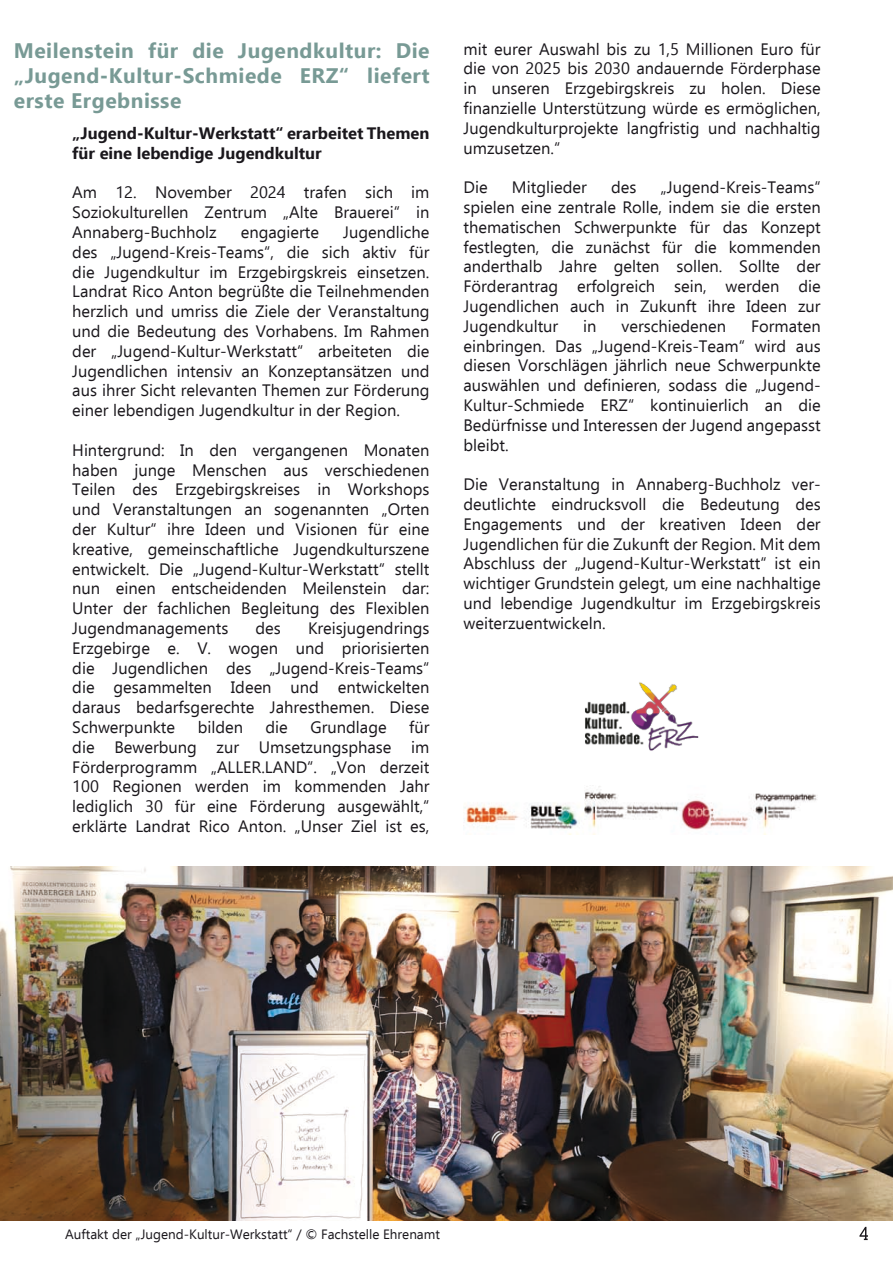
<style>
.page{position:relative;width:893px;height:1263px;background:#fff}
.page>*{position:absolute;margin:0;border:0;box-sizing:border-box;transform-origin:0 0}
.t1{font:700 21px/25.2px "Ebrima";letter-spacing:.025em;color:#789a95;text-align:justify}
.t2{font:16.5px/19.8px "Ebrima";color:#1a171c;text-align:justify}
.t3{font:700 16.5px/19.8px "Ebrima";color:#1a171c}
.t4{font:13.5px "Ebrima";color:#1a171c}
</style>
<div class="page">
<img style="left:0;top:867px;width:893px;height:353px">
<img style="left:463px;top:786px;width:354px;height:48px">
<img style="left:585px;top:682px;width:114px;height:69px">
<svg style="left:859px;top:1227px;width:9px;height:13px"></svg>
<p class="t1" style="left:14px;top:39px;width:417px">Meilenstein für die Jugendkultur: Die „Jugend-Kultur-Schmiede ERZ“ liefert erste Ergebnisse</p>
<p class="t3" style="left:72px;top:124px;width:359px">„Jugend-Kultur-Werkstatt“ erarbeitet Themen für eine lebendige Jugendkultur</p>
<p class="t2" style="left:72px;top:182px;width:359px">Am 12. November 2024 trafen sich im Soziokulturellen Zentrum „Alte Brauerei“ in Annaberg-Buchholz</p>
<p class="t2" style="left:72px;top:222px;width:359px;text-indent:271px">Jugendliche des „Jugend-Kreis-Teams“, die sich aktiv für die Jugendkultur im Erzgebirgskreis einsetzen.<br>Landrat Rico Anton begrüßte die Teilnehmenden herzlich und umriss die Ziele der Veranstaltung und die Bedeutung des Vorhabens. Im Rahmen der „Jugend-Kultur-Werkstatt“ arbeiteten die Jugendlichen intensiv an Konzeptansätzen und aus ihrer Sicht relevanten Themen zur Förderung einer lebendigen Jugendkultur in der Region.</p>
<p class="t2" style="left:72px;top:440px;width:359px">Hintergrund: In den vergangenen Monaten haben junge Menschen aus verschiedenen Teilen des Erzgebirgskreises in Workshops und Veranstaltungen an sogenannten „Orten der Kultur“ ihre Ideen und Visionen für eine kreative, gemeinschaftliche Jugendkulturszene entwickelt. Die „Jugend-Kultur-Werkstatt“ stellt nun einen entscheidenden Meilenstein dar:<br>Unter der fachlichen Begleitung des Flexiblen Jugendmanagements</p>
<p class="t2" style="left:241px;top:222px;width:80px">engagierte</p>
<p class="t2" style="left:72px;top:618px;width:359px;text-indent:236px">Kreisjugendrings Erzgebirge e. V. wogen und priorisierten die Jugendlichen des „Jugend-Kreis-Teams“ die gesammelten Ideen und entwickelten daraus bedarfsgerechte Jahresthemen. Diese Schwerpunkte</p>
<p class="t2" style="left:255px;top:618px;width:27px">des</p>
<p class="t2" style="left:72px;top:717px;width:359px;text-indent:337px">für die Bewerbung zur Umsetzungsphase im Förderprogramm „ALLER.LAND“. „Von derzeit 100 Regionen werden im kommenden Jahr lediglich 30 für eine Förderung ausgewählt,“ erklärte Landrat Rico Anton. „Unser Ziel ist es,</p>
<p class="t2" style="left:198px;top:717px;width:47px">bilden</p>
<p class="t2" style="left:266px;top:717px;width:24px">die</p>
<p class="t2" style="left:310px;top:717px;width:78px">Grundlage</p>
<p class="t2" style="left:463px;top:38px;width:359px">mit eurer Auswahl bis zu 1,5 Millionen Euro für die von 2025 bis 2030 andauernde Förderphase in unseren Erzgebirgskreis zu holen. Diese finanzielle Unterstützung würde es ermöglichen, Jugendkulturprojekte langfristig und nachhaltig umzusetzen.“</p>
<p class="t2" style="left:463px;top:177px;width:26px">Die</p>
<p class="t2" style="left:512px;top:177px;width:76px">Mitglieder</p>
<p class="t2" style="left:611px;top:177px;width:27px">des</p>
<p class="t2" style="left:463px;top:177px;width:359px;text-indent:197px">„Jugend-Kreis-Teams“ spielen eine zentrale Rolle, indem sie die ersten thematischen Schwerpunkte für das Konzept festlegten, die zunächst für die kommenden anderthalb Jahre gelten sollen. Sollte der Förderantrag erfolgreich sein, werden die Jugendlichen auch in Zukunft ihre Ideen zur Jugendkultur</p>
<p class="t2" style="left:583px;top:316px;width:15px">in</p>
<p class="t2" style="left:622px;top:316px;width:106px">verschiedenen</p>
<p class="t2" style="left:463px;top:316px;width:359px;text-indent:288px">Formaten einbringen. Das „Jugend-Kreis-Team“ wird aus diesen Vorschlägen jährlich neue Schwerpunkte auswählen und definieren, sodass die „Jugend-Kultur-Schmiede ERZ“ kontinuierlich an die Bedürfnisse und Interessen der Jugend angepasst bleibt.</p>
<p class="t2" style="left:463px;top:474px;width:359px">Die Veranstaltung in Annaberg-Buchholz ver&shy;deutlichte eindrucksvoll die Bedeutung des Engagements und der kreativen Ideen der Jugendlichen für die Zukunft der Region. Mit dem Abschluss der „Jugend-Kultur-Werkstatt“ ist ein wichtiger Grundstein gelegt, um eine nachhaltige und lebendige Jugendkultur im Erzgebirgskreis weiterzuentwickeln.</p>
<p class="t4" style="left:65px;top:1224px;width:376px">Auftakt der „Jugend-Kultur-Werkstatt“ / © Fachstelle Ehrenamt</p>
</div>
